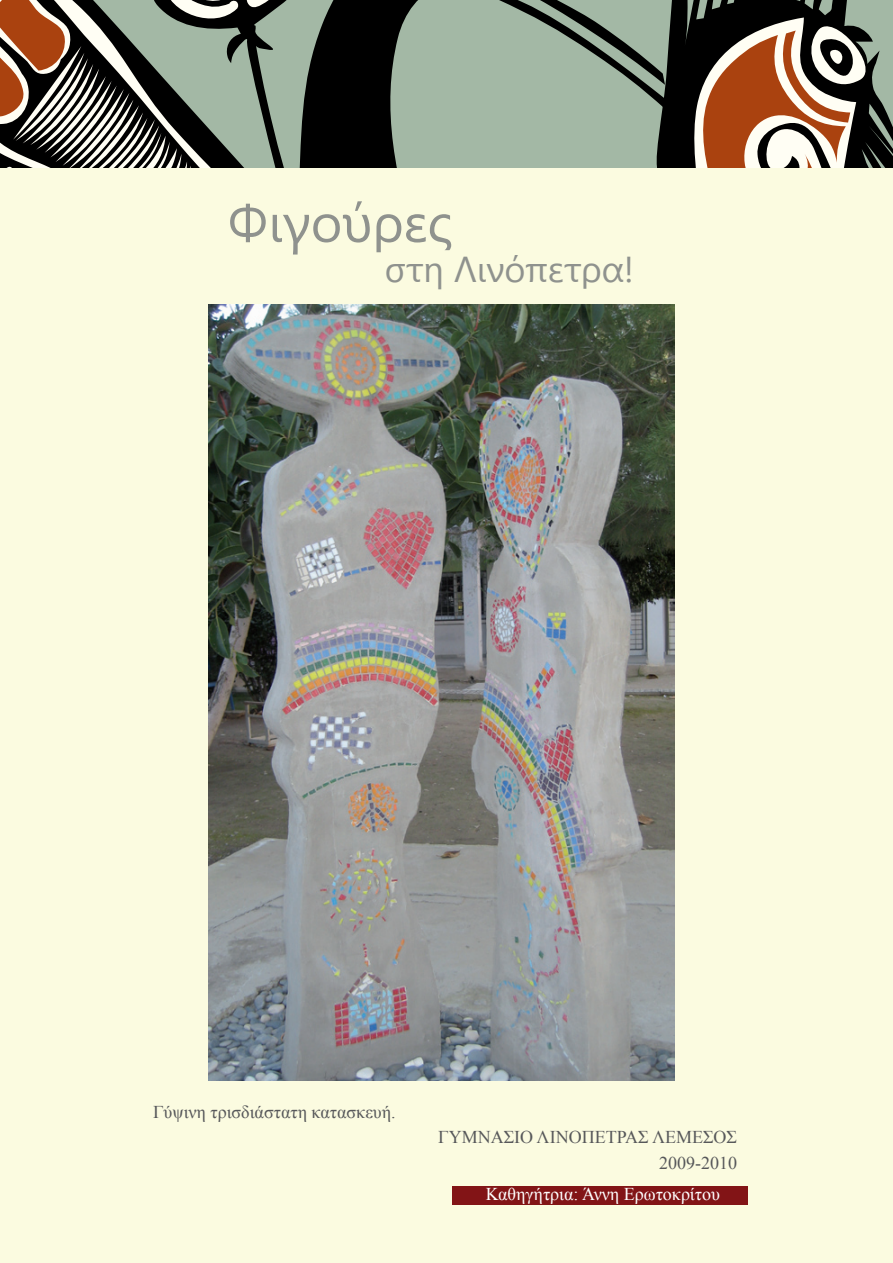
<style>
.page{position:relative;width:893px;height:1263px;background:#fbfbe0}
.page>*{position:absolute;margin:0;border:0;box-sizing:border-box;transform-origin:0 0}
.t1{font:54px "Segoe UI";color:#8f928e}
.t2{font:36px "Segoe UI";color:#8f928e}
.t3{font:18px/25.5px "Times New Roman";color:#57585a;text-align:right}
.t4{font:18px "Times New Roman";color:#fff}
</style>
<div class="page">
<svg style="left:668px;top:0;width:225px;height:168px;fill:#000"></svg>
<svg style="left:678px;top:11px;width:204px;height:157px"></svg>
<svg style="left:308px;top:0;width:360px;height:168px;fill:#a3b8a5"></svg>
<svg style="left:0;top:0;width:308px;height:168px"></svg>
<div style="left:452px;top:1186px;width:295px;height:18px;background:#821416"></div>
<img style="left:208px;top:304px;width:467px;height:776px">
<h1 class="t1" style="left:228px;top:185px;width:226px">Φιγούρες</h1>
<h2 class="t2" style="left:385px;top:244px;width:251px">στη Λινόπετρα!</h2>
<p class="t3" style="left:153px;top:1099px;width:244px">Γύψινη τρισδιάστατη κατασκευή.</p>
<p class="t3" style="left:438px;top:1124px;width:300px">ΓΥΜΝΑΣΙΟ ΛΙΝΟΠΕΤΡΑΣ ΛΕΜΕΣΟΣ<br>2009-2010</p>
<p class="t4" style="left:486px;top:1182px;width:236px">Καθηγήτρια: Άννη Ερωτοκρίτου</p>
</div>
